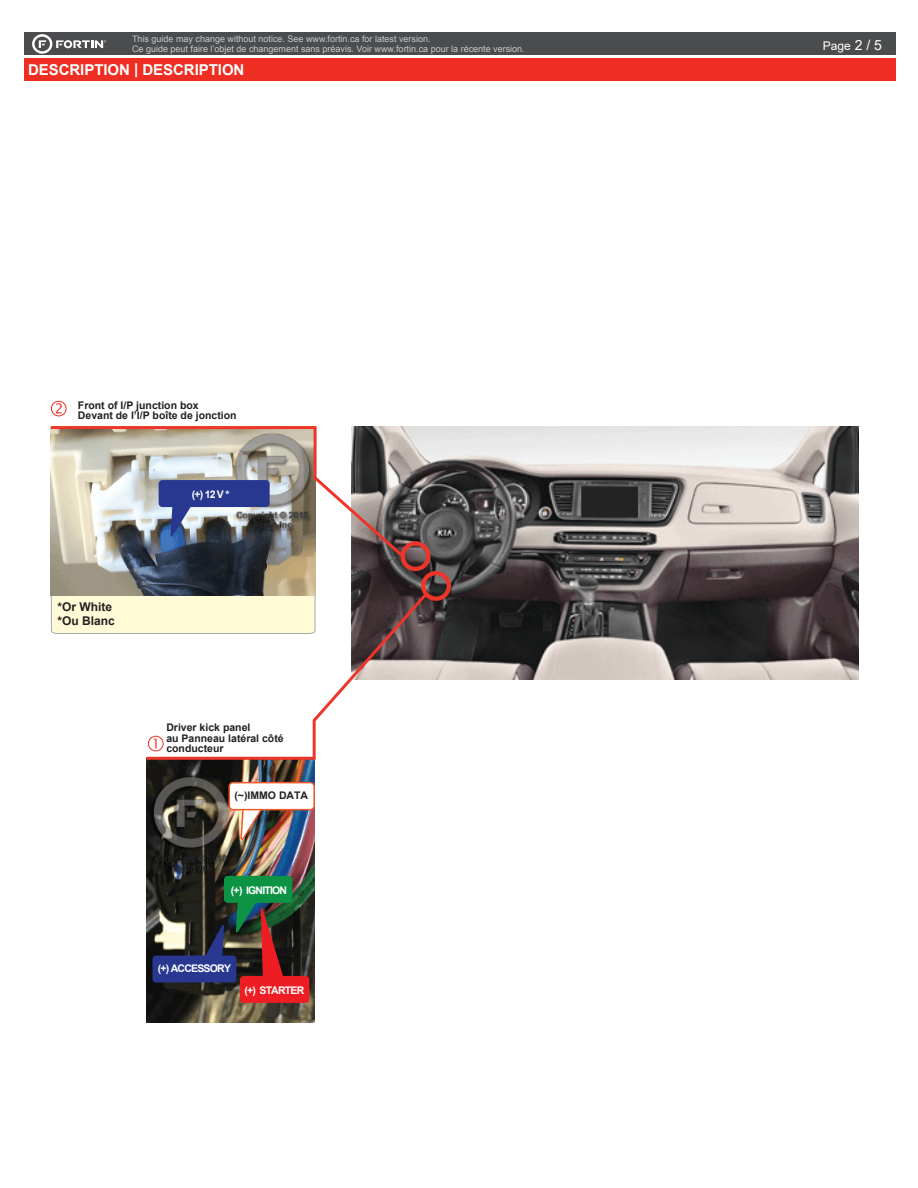
<style>
.page{position:relative;width:918px;height:1188px;background:#fff}
.page>*{position:absolute;margin:0;border:0;box-sizing:border-box;transform-origin:0 0}
.t1{font:700 15px "Arial";letter-spacing:-.005em;color:#fff}
.t2{font:700 12px/14.4px "Arial";color:#231f20}
.t3{font:12px "Arial";color:#fff}
.t4{font:700 10.5px/10.5px "Arial";color:#231f20}
.t5{font:700 10.5px "Arial";letter-spacing:-.075em;color:#fff}
.t6{font:9px/9.8px "Arial";color:#c7c8ca}
.s1{font-size:13.95px}
</style>
<div class="page">
<div style="left:24px;top:33px;width:872px;height:22px;background:#4b4c4d"></div>
<div style="left:24px;top:58px;width:872px;height:23px;background:#ee2e22"></div>
<svg style="left:32px;top:34px;width:74px;height:20px"></svg>
<div style="left:51px;top:589px;width:265px;height:45px;background:#fffbd6"></div>
<img style="left:352px;top:426px;width:506px;height:254px">
<img style="left:51px;top:560px;width:264px;height:35px">
<img style="left:146px;top:761px;width:168px;height:261px">
<div style="left:401px;top:541px;width:29px;height:30px;border:4px solid #ee3529;border-radius:50%"></div>
<svg style="left:50px;top:426px;width:357px;height:134px;background:#a9a29b"></svg>
<svg style="left:143px;top:590px;width:287px;height:171px"></svg>
<svg style="left:148px;top:736px;width:16px;height:15px"></svg>
<svg style="left:51px;top:401px;width:16px;height:15px"></svg>
<div style="left:421px;top:571px;width:30px;height:30px;border:4px solid #ee3529;border-radius:50%"></div>
<svg style="left:240px;top:810px;width:29px;height:32px"></svg>
<div style="left:229px;top:783px;width:85px;height:27px;background:#fff;border-radius:4px"></div>
<div style="left:229px;top:782px;width:86px;height:28px;border:2px solid #f15929;border-radius:4px"></div>
<div style="left:224px;top:876px;width:68px;height:27px;background:#0d9344;border-radius:4px"></div>
<svg style="left:198px;top:925px;width:26px;height:31px"></svg>
<div style="left:153px;top:956px;width:83px;height:27px;background:#283890;border-radius:4px"></div>
<svg style="left:236px;top:902px;width:51px;height:90px;background:#4c362a"></svg>
<div style="left:240px;top:976px;width:69px;height:27px;background:#ee1d23;border-radius:4px"></div>
<svg style="left:170px;top:507px;width:27px;height:30px"></svg>
<div style="left:159px;top:480px;width:111px;height:27px;background:#283890;border-radius:4px"></div>
<p class="t6" style="left:132px;top:34px;width:394px">This guide may change without notice. See www.fortin.ca for latest version.<br>Ce guide peut faire l’objet de changement sans préavis. Voir www.fortin.ca pour la récente version.</p>
<h1 class="t1" style="left:28px;top:59px;width:218px">DESCRIPTION | DESCRIPTION</h1>
<p class="t4" style="left:78px;top:400px;width:160px">Front of I/P junction box<br>Devant de l’I/P boîte de jonction</p>
<p class="t2" style="left:57px;top:600px;width:59px">*Or White *Ou Blanc</p>
<p class="t5" style="left:192px;top:487px;width:39px">(+) 12 V *</p>
<p class="t4" style="left:166px;top:723px;width:119px">Driver kick panel<br>au Panneau latéral côté conducteur</p>
<p class="t4" style="left:234px;top:790px;width:75px">(~)IMMO DATA</p>
<p class="t5" style="left:231px;top:883px;width:58px">(+) IGNITION</p>
<p class="t5" style="left:158px;top:960px;width:75px">(+) ACCESSORY</p>
<p class="t5" style="left:244px;top:983px;width:61px">(+) STARTER</p>
<h2 class="t3" style="left:823px;top:38px;width:61px">Page <span class="s1">2 / 5</span></h2>
</div>
